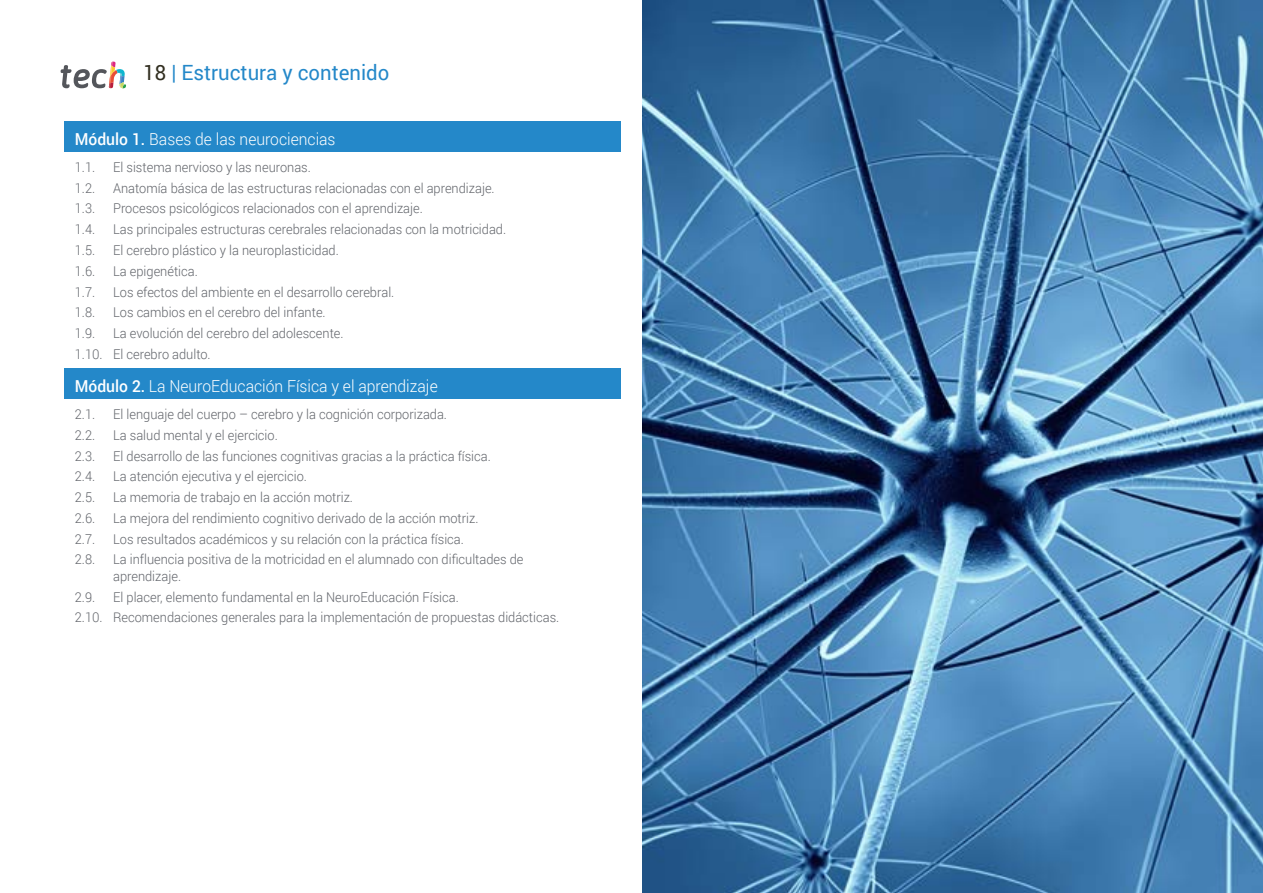
<style>
.page{position:relative;width:1263px;height:893px;background:#fff}
.page>*{position:absolute;margin:0;border:0;box-sizing:border-box;transform-origin:0 0}
.t1{font:21px "Roboto";color:#2488c9}
.t2{font:300 16.5px "Roboto";color:#fff;scale:.95 1}
.t3{font:300 13.5px/20.7px "Roboto";color:#61646a;scale:.95 1}
.s1{color:#312e20}
.s2{font-weight:500}
</style>
<div class="page">
<div style="left:64px;top:121px;width:557px;height:30px;background:#2488c9"></div>
<div style="left:64px;top:368px;width:557px;height:30px;background:#2488c9"></div>
<img style="left:642px;top:0;width:621px;height:893px">
<svg style="left:61px;top:62px;width:65px;height:27px"></svg>
<h1 class="t1" style="left:144px;top:57px;width:247px"><span class="s1">18</span> | Estructura y contenido</h1>
<p class="t2" style="left:75px;top:128px;width:276px"><span class="s2">Módulo 1.</span> Bases de las neurociencias</p>
<p class="t3" style="left:75px;top:156px;width:23px">1.1.</p>
<p class="t3" style="left:113px;top:156px;width:210px">El sistema nervioso y las neuronas.</p>
<p class="t3" style="left:75px;top:177px;width:23px">1.2.</p>
<p class="t3" style="left:113px;top:177px;width:403px">Anatomía básica de las estructuras relacionadas con el aprendizaje.</p>
<p class="t3" style="left:75px;top:198px;width:23px">1.3.</p>
<p class="t3" style="left:113px;top:198px;width:328px">Procesos psicológicos relacionados con el aprendizaje.</p>
<p class="t3" style="left:75px;top:219px;width:23px">1.4.</p>
<p class="t3" style="left:113px;top:219px;width:415px">Las principales estructuras cerebrales relacionadas con la motricidad.</p>
<p class="t3" style="left:75px;top:239px;width:23px">1.5.</p>
<p class="t3" style="left:113px;top:239px;width:239px">El cerebro plástico y la neuroplasticidad.</p>
<p class="t3" style="left:75px;top:260px;width:23px">1.6.</p>
<p class="t3" style="left:113px;top:260px;width:91px">La epigenética.</p>
<p class="t3" style="left:75px;top:281px;width:23px">1.7.</p>
<p class="t3" style="left:113px;top:281px;width:297px">Los efectos del ambiente en el desarrollo cerebral.</p>
<p class="t3" style="left:75px;top:302px;width:23px">1.8.</p>
<p class="t3" style="left:113px;top:302px;width:225px">Los cambios en el cerebro del infante.</p>
<p class="t3" style="left:75px;top:322px;width:23px">1.9.</p>
<p class="t3" style="left:75px;top:322px;width:284px;text-indent:38px">La evolución del cerebro del adolescente.<br>1.10. El cerebro adulto.</p>
<p class="t2" style="left:75px;top:375px;width:383px"><span class="s2">Módulo 2.</span> La NeuroEducación Física y el aprendizaje</p>
<p class="t3" style="left:75px;top:403px;width:23px">2.1.</p>
<p class="t3" style="left:113px;top:403px;width:353px">El lenguaje del cuerpo – cerebro y la cognición corporizada.</p>
<p class="t3" style="left:75px;top:424px;width:23px">2.2.</p>
<p class="t3" style="left:113px;top:424px;width:175px">La salud mental y el ejercicio.</p>
<p class="t3" style="left:75px;top:445px;width:23px">2.3.</p>
<p class="t3" style="left:113px;top:445px;width:399px">El desarrollo de las funciones cognitivas gracias a la práctica física.</p>
<p class="t3" style="left:75px;top:466px;width:23px">2.4.</p>
<p class="t3" style="left:113px;top:466px;width:206px">La atención ejecutiva y el ejercicio.</p>
<p class="t3" style="left:75px;top:486px;width:23px">2.5.</p>
<p class="t3" style="left:113px;top:486px;width:254px">La memoria de trabajo en la acción motriz.</p>
<p class="t3" style="left:75px;top:507px;width:23px">2.6.</p>
<p class="t3" style="left:113px;top:507px;width:386px">La mejora del rendimiento cognitivo derivado de la acción motriz.</p>
<p class="t3" style="left:75px;top:528px;width:23px">2.7.</p>
<p class="t3" style="left:113px;top:528px;width:371px">Los resultados académicos y su relación con la práctica física.</p>
<p class="t3" style="left:75px;top:549px;width:23px">2.8.</p>
<p class="t3" style="left:113px;top:551px;width:433px;line-height:16.5px">La influencia positiva de la motricidad en el alumnado con dificultades de aprendizaje.</p>
<p class="t3" style="left:75px;top:586px;width:23px">2.9.</p>
<p class="t3" style="left:75px;top:586px;width:511px;text-indent:38px">El placer, elemento fundamental en la NeuroEducación Física.<br>2.10. Recomendaciones generales para la implementación de propuestas didácticas.</p>
</div>
